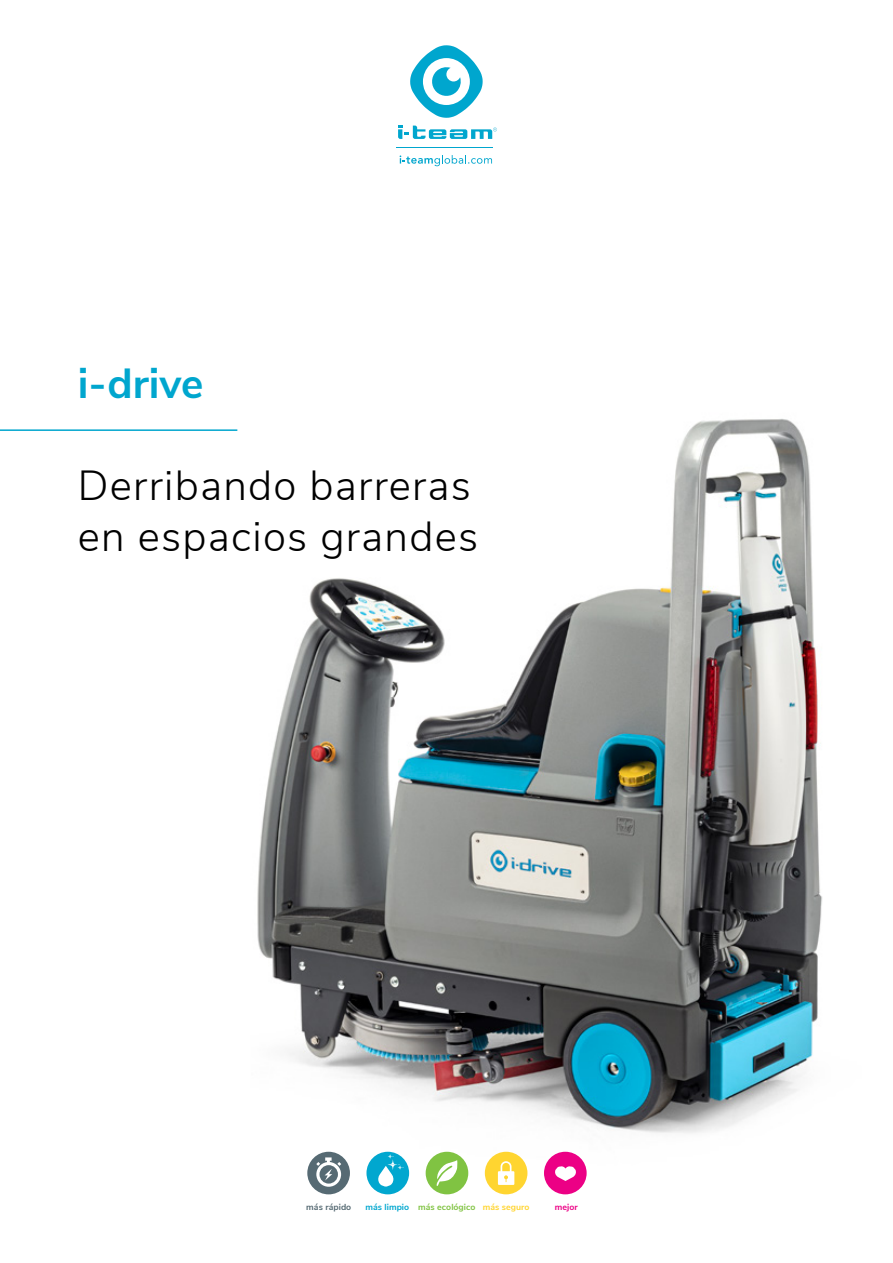
<style>
.page{position:relative;width:893px;height:1263px;background:#fff}
.page>*{position:absolute;margin:0;border:0;box-sizing:border-box;transform-origin:0 0}
.t1{font:300 42px/51px "Nunito Sans";letter-spacing:.03em;color:#000}
.t2{font:700 42px "Nunito Sans";color:#00a6ce}
.t3{font:700 8.7px "Nunito Sans";letter-spacing:.005em;color:#80c342}
.t4{font:700 8.7px "Nunito Sans";letter-spacing:.005em;color:#566a73}
.t5{font:700 8.7px "Nunito Sans";letter-spacing:.005em;color:#ec0085}
.s1{color:#01a7cf}
.s2{color:#ffd530}
</style>
<div class="page">
<img style="left:237px;top:419px;width:586px;height:776px">
<hr style="left:0;top:429px;width:237px;height:2px;background:#00a6ce">
<svg style="left:410px;top:45px;width:73px;height:73px"></svg>
<svg style="left:400px;top:155px;width:92px;height:11px"></svg>
<hr style="left:396px;top:147px;width:97px;height:1px;background:#00a6ce">
<svg style="left:398px;top:125px;width:99px;height:14px"></svg>
<div style="left:366px;top:1152px;width:43px;height:42px;background:#01a7cf;border-radius:50%"></div>
<svg style="left:378px;top:1153px;width:25px;height:33px"></svg>
<div style="left:485px;top:1152px;width:42px;height:42px;background:#ffd530;border-radius:50%"></div>
<svg style="left:498px;top:1161px;width:16px;height:24px"></svg>
<div style="left:426px;top:1152px;width:42px;height:42px;background:#80c342;border-radius:50%"></div>
<svg style="left:436px;top:1160px;width:22px;height:26px"></svg>
<div style="left:544px;top:1152px;width:43px;height:42px;background:#ec0085;border-radius:50%"></div>
<svg style="left:555px;top:1166px;width:21px;height:15px"></svg>
<div style="left:307px;top:1152px;width:43px;height:42px;background:#566a73;border-radius:50%"></div>
<svg style="left:316px;top:1157px;width:25px;height:30px"></svg>
<p class="t2" style="left:78px;top:352px;width:127px">i-drive</p>
<p class="t1" style="left:78px;top:457px;width:402px">Derribando barreras en espacios grandes</p>
<p class="t4" style="left:306px;top:1201px;width:46px">más rápido</p>
<p class="t3" style="left:365px;top:1201px;width:166px"><span class="s1">más limpio</span> más ecológico <span class="s2">más seguro</span></p>
<p class="t5" style="left:555px;top:1201px;width:24px">mejor</p>
</div>
